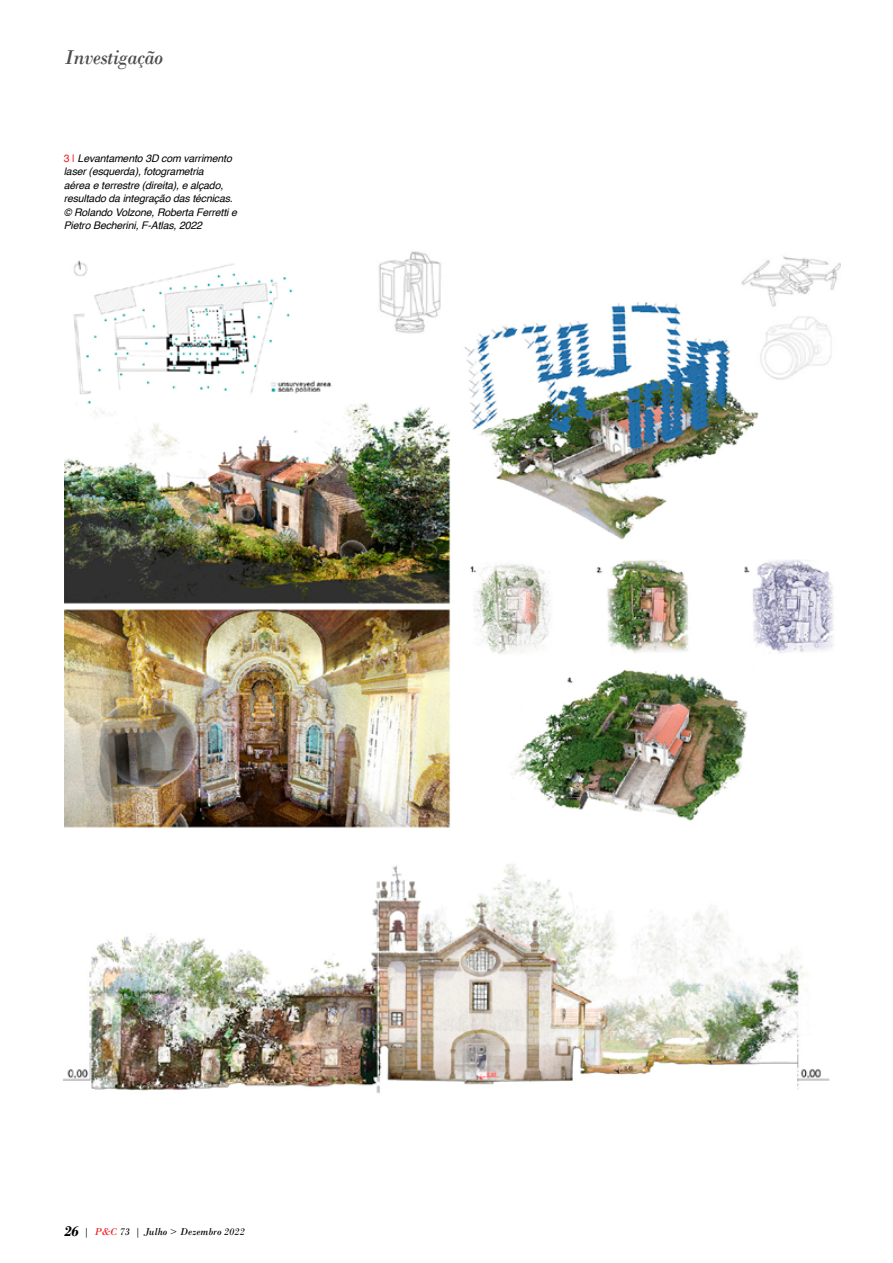
<style>
.page{position:relative;width:893px;height:1263px;background:#fff}
.page>*{position:absolute;margin:0;border:0;box-sizing:border-box;transform-origin:0 0}
.t1{font:italic 21px "Bodoni";letter-spacing:-.025em;color:#4d4d4f}
.t2{font:italic 10.5px/13.5px "Helvetica";letter-spacing:-.015em;color:#000}
.t3{font:italic 10.5px "Bodoni";letter-spacing:.01em;color:#000}
.s1{font-style:normal;color:#ed1d24}
.s2{font-weight:700;font-size:15px}
.s3{color:#ed1d24}
</style>
<div class="page">
<img style="left:64px;top:251px;width:777px;height:577px">
<img style="left:64px;top:864px;width:765px;height:229px">
<h1 class="t1" style="left:64px;top:45px;width:101px">Investigação</h1>
<p class="t2" style="left:64px;top:152px;width:175px"><span class="s1">3 |</span> Levantamento 3D com varrimento laser (esquerda), fotogrametria<br>aérea e terrestre (direita), e alçado, resultado da integração das técnicas. © Rolando Volzone, Roberta Ferretti e Pietro Becherini, F-Atlas, 2022</p>
<p class="t3" style="left:64px;top:1225px;width:183px"><span class="s2">26</span> | <span class="s3">P&amp;C</span> 73 | Julho &gt; Dezembro 2022</p>
</div>
